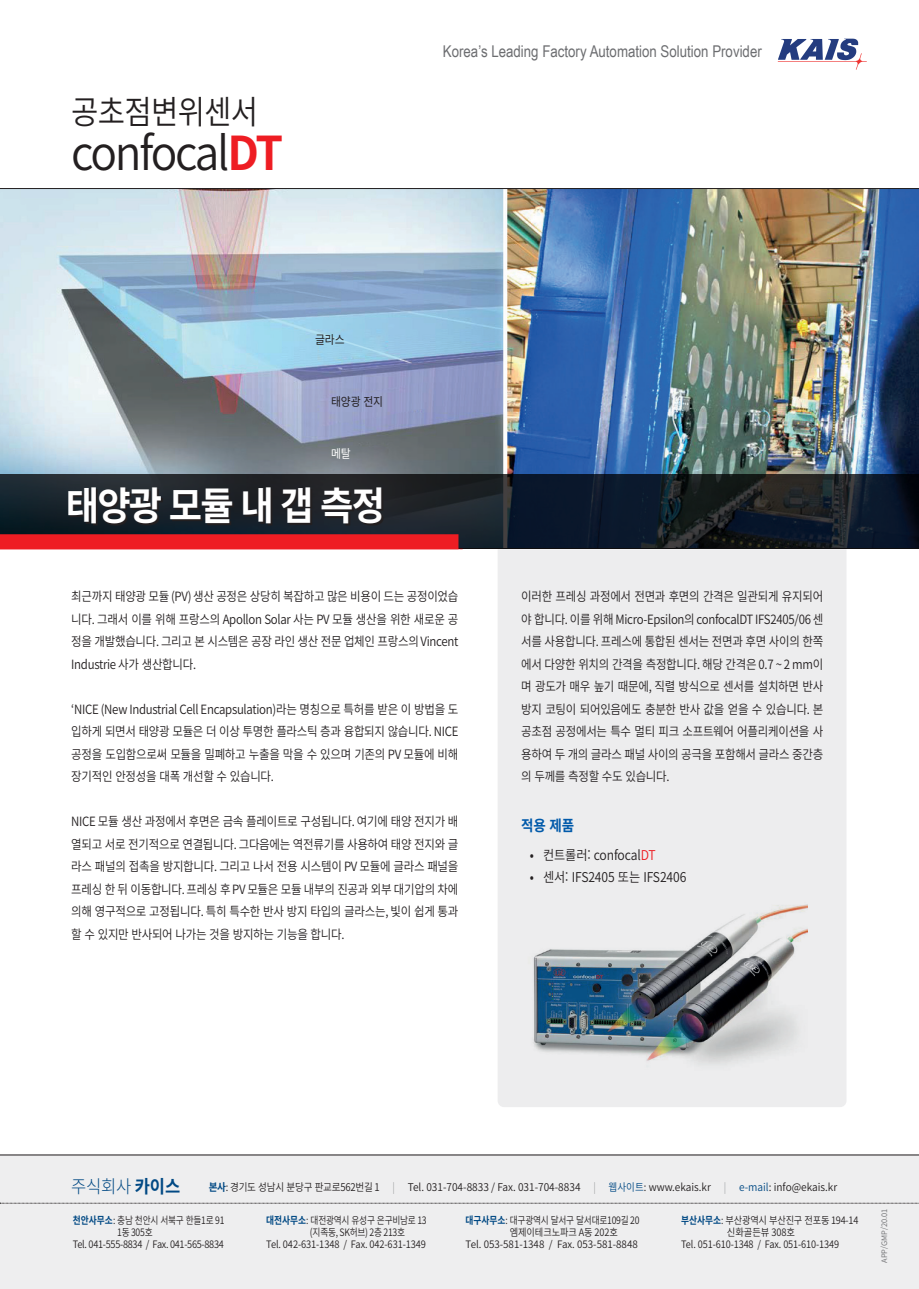
<style>
.page{position:relative;width:919px;height:1289px;background:#fff}
.page>*{position:absolute;margin:0;border:0;box-sizing:border-box;transform-origin:0 0}
.t1{font:600 46.5px "Noto Sans CJ Kkr";letter-spacing:-.05em;color:#231f20;scale:.95 1}
.t2{font:700 39px "Noto Sans CJ Kkr";letter-spacing:-.05em;color:#fff;scale:.93 1}
.t3{font:600 33px "Noto Sans CJ Kkr";letter-spacing:-.025em;color:#231f20;scale:.9 1}
.t4{font:300 18px "Noto Sans CJ Kkr";color:#014984;scale:.92 1}
.t5{font:16.2px "Arial Narrow";color:#6c6d70}
.t6{font:700 15px "Noto Sans CJ Kkr";color:#015aaa;scale:.9 1}
.t7{font:600 13.5px "Noto Sans CJ Kkr";letter-spacing:-.01em;color:#231f20;scale:.9 1}
.t8{font:600 12.75px/22.5px "Noto Sans CJ Kkr";letter-spacing:-.025em;color:#231f20;text-align:justify;scale:.9 1}
.innokim_Style{font:12px "Noto Sans CJ Kkr";letter-spacing:-.01em;color:#231f20;scale:.9 1}
.innokim_Style-2{font:12px "Noto Sans CJ Kkr";color:#fff;scale:.9 1}
.t9{font:600 10.65px "Noto Sans CJ Kkr";color:#231f20;scale:.9 1}
.t10{font:600 10.2px "Noto Sans CJ Kkr";letter-spacing:-.025em;color:#231f20;scale:.85 1}
.t11{font:600 10.2px "Noto Sans CJ Kkr";letter-spacing:-.025em;color:#231f20;scale:.9 1}
.t12{font:600 10.2px "Noto Sans CJ Kkr";letter-spacing:-.025em;color:#231f20;scale:.91 1}
.t13{font:600 10.2px "Noto Sans CJ Kkr";color:#231f20;scale:.96 1}
.t14{font:600 7.5px "Noto Sans CJ Kkr";color:#6c6d70}
.s1{font-weight:700;color:#ee1d23}
.s2{font-weight:400}
.s3{color:#ee1d23}
.s4{font-weight:700}
.s5{font-weight:700;color:#014984}
.s6{font-weight:300;color:#939598}
.s7{color:#014984}
</style>
<div class="page">
<svg style="left:777px;top:39px;width:89px;height:31px"></svg>
<div style="left:0;top:1154px;width:918px;height:134px;background:#eeeeef"></div>
<svg style="left:0;top:1202px;width:919px;height:1px"></svg>
<hr style="left:0;top:1154px;width:918px;height:1px;background:#231f20">
<div style="left:498px;top:549px;width:348px;height:558px;background:#ededee"></div>
<img style="left:0;top:189px;width:918px;height:285px">
<svg style="left:0;top:474px;width:918px;height:75px;background:#161e28"></svg>
<div style="left:70px;top:489px;width:313px;height:36px;background:#231f20"></div>
<div style="left:0;top:534px;width:458px;height:15px;background:#ee1d23"></div>
<hr style="left:0;top:188px;width:918px;height:1px;background:#231f20">
<img style="left:506px;top:890px;width:301px;height:190px">
<p class="t3" style="left:71px;top:93px;width:209px">공초점변위센서</p>
<p class="t1" style="left:71px;top:127px;width:224px">confocal<span class="s1">DT</span></p>
<p class="t5" style="left:443px;top:39px;width:320px">Korea’s Leading Factory Automation Solution Provider</p>
<p class="innokim_Style" style="left:315px;top:333px;width:34px">글라스</p>
<p class="innokim_Style" style="left:331px;top:394px;width:59px">태양광 전지</p>
<p class="innokim_Style-2" style="left:331px;top:447px;width:23px">메탈</p>
<p class="t2" style="left:66px;top:483px;width:345px">태양광 모듈 내 갭 측정</p>
<p class="t8" style="left:521px;top:585px;width:337px">이러한 프레싱 과정에서 전면과 후면의 간격은 일관되게 유지되어 야 합니다. 이를 위해 Micro-Epsilon의 confocalDT IFS2405/06 센 서를 사용합니다. 프레스에 통합된 센서는 전면과 후면 사이의 한쪽 에서 다양한 위치의 간격을 측정합니다. 해당 간격은 0.7 ~ 2 mm이 며 광도가 매우 높기 때문에, 직렬 방식으로 센서를 설치하면 반사 방지 코팅이 되어있음에도 충분한 반사 값을 얻을 수 있습니다. 본 공초점 공정에서는 특수 멀티 피크 소프트웨어 어플리케이션을 사 용하여 두 개의 글라스 패널 사이의 공극을 포함해서 글라스 중간층 의 두께를 측정할 수도 있습니다.</p>
<p class="t8" style="left:71px;top:585px;width:431px">최근까지 태양광 모듈 (PV) 생산 공정은 상당히 복잡하고 많은 비용이 드는 공정이었습 니다. 그래서 이를 위해 프랑스의 Apollon Solar 사는 PV 모듈 생산을 위한 새로운 공 정을 개발했습니다. 그리고 본 시스템은 공장 라인 생산 전문 업체인 프랑스의 Vincent Industrie 사가 생산합니다.</p>
<p class="t8" style="left:71px;top:698px;width:431px">‘NICE (New Industrial Cell Encapsulation)라는 명칭으로 특허를 받은 이 방법을 도 입하게 되면서 태양광 모듈은 더 이상 투명한 플라스틱 층과 융합되지 않습니다. NICE 공정을 도입함으로써 모듈을 밀폐하고 누출을 막을 수 있으며 기존의 PV 모듈에 비해 장기적인 안정성을 대폭 개선할 수 있습니다.</p>
<p class="t8" style="left:71px;top:810px;width:431px">NICE 모듈 생산 과정에서 후면은 금속 플레이트로 구성됩니다. 여기에 태양 전지가 배 열되고 서로 전기적으로 연결됩니다. 그다음에는 역전류기를 사용하여 태양 전지와 글 라스 패널의 접촉을 방지합니다. 그리고 나서 전용 시스템이 PV 모듈에 글라스 패널을 프레싱 한 뒤 이동합니다. 프레싱 후 PV 모듈은 모듈 내부의 진공과 외부 대기압의 차에 의해 영구적으로 고정됩니다. 특히 특수한 반사 방지 타입의 글라스는, 빛이 쉽게 통과 할 수 있지만 반사되어 나가는 것을 방지하는 기능을 합니다.</p>
<p class="t6" style="left:521px;top:817px;width:60px">적용 제품</p>
<p class="t7" style="left:529px;top:847px;width:141px"><span class="s2">•</span> 컨트롤러: confocal<span class="s3">DT</span></p>
<p class="t7" style="left:529px;top:869px;width:175px"><span class="s2">•</span> 센서: IFS2405 또는 IFS2406</p>
<h3 class="t4" style="left:71px;top:1176px;width:120px">주식회사 <span class="s4">카이스</span></h3>
<p class="t9" style="left:209px;top:1181px;width:700px"><span class="s5">본사</span>: 경기도 성남시 분당구 판교로562번길 1 <span class="s6">|</span> Tel. 031-704-8833 / Fax. 031-704-8834 <span class="s6">|</span> <span class="s7">웹사이트</span>: www.ekais.kr <span class="s6">|</span> <span class="s7">e-mail</span>: info@ekais.kr</p>
<p class="t10" style="left:73px;top:1214px;width:180px"><span class="s5">천안사무소</span>: 충남 천안시 서북구 한들1로 91</p>
<p class="t10" style="left:117px;top:1226px;width:43px">1동 305호</p>
<p class="t11" style="left:73px;top:1238px;width:169px">Tel. 041-555-8834 / Fax. 041-565-8834</p>
<p class="t10" style="left:266px;top:1214px;width:190px"><span class="s5">대전사무소</span>: 대전광역시 유성구 은구비남로 13</p>
<p class="t10" style="left:310px;top:1226px;width:113px">(지족동, SK허브) 2층 213호</p>
<p class="t12" style="left:266px;top:1238px;width:177px">Tel. 042-631-1348 / Fax. 042-631-1349</p>
<p class="t10" style="left:465px;top:1214px;width:206px"><span class="s5">대구사무소</span>: 대구광역시 달서구 달서대로109길 20</p>
<p class="t11" style="left:509px;top:1226px;width:122px">엠제이테크노파크 A동 202호</p>
<p class="t13" style="left:465px;top:1238px;width:181px">Tel. 053-581-1348 / Fax. 053-581-8848</p>
<p class="t10" style="left:681px;top:1214px;width:210px"><span class="s5">부산사무소</span>: 부산광역시 부산진구 전포동 194-14</p>
<p class="t12" style="left:727px;top:1226px;width:76px">신화골든뷰 308호</p>
<p class="t11" style="left:681px;top:1238px;width:177px">Tel. 051-610-1348 / Fax. 051-610-1349</p>
<p class="t14" style="left:880px;top:1262px;width:56px;rotate:-90deg">APP/GMP/20.01</p>
</div>
